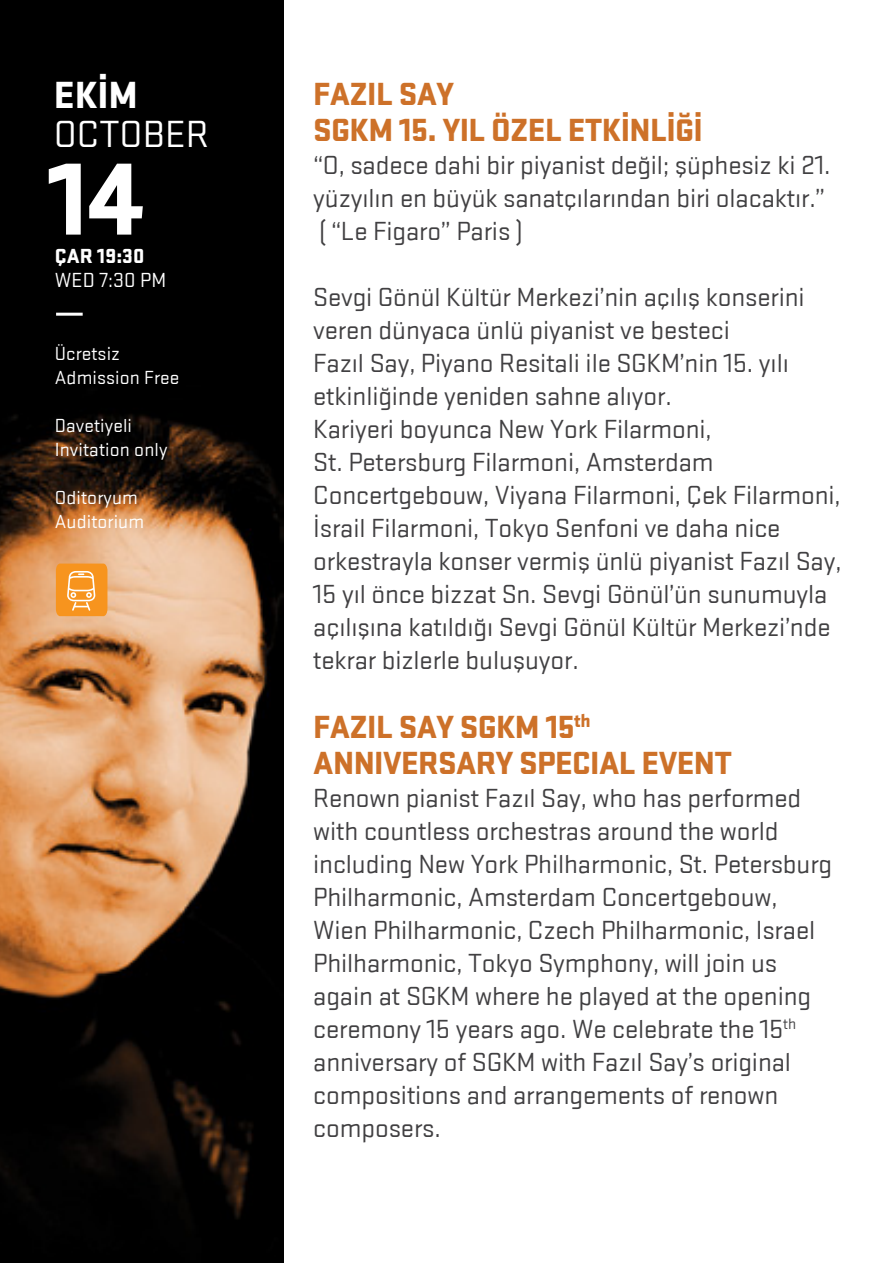
<style>
.page{position:relative;width:893px;height:1263px;background:#fff}
.page>*{position:absolute;margin:0;border:0;box-sizing:border-box;transform-origin:0 0}
.t1{font:900 106.5px "Stratum No 1";color:#fff}
.t2{font:39px "Stratum No 1";color:#fff}
.t3{font:900 39px "Stratum No 1";color:#fff}
.t4{font:900 33px/36px "Stratum No 1";letter-spacing:-.02em;color:#cd7129}
.t5{font:27px/33px "Stratum No 1";letter-spacing:-.005em;color:#414042}
.t6{font:21px "Stratum No 1";color:#fff}
.t7{font:900 21px "Stratum No 1";color:#fff}
.t8{font:19.5px/24px "Stratum No 1";letter-spacing:.005em;color:#fff}
</style>
<div class="page">
<img style="left:0;top:0;width:283px;height:1263px">
<hr style="left:56px;top:313px;width:27px;height:3px;background:#fff">
<svg style="left:56px;top:564px;width:51px;height:52px;background:#f7a13a"></svg>
<h2 class="t3" style="left:54px;top:73px;width:86px">EKİM</h2>
<h2 class="t2" style="left:54px;top:113px;width:157px">OCTOBER</h2>
<h1 class="t1" style="left:47px;top:139px;width:97px">14</h1>
<p class="t7" style="left:55px;top:245px;width:91px">ÇAR 19:30</p>
<p class="t6" style="left:55px;top:269px;width:113px">WED 7:30 PM</p>
<p class="t8" style="left:55px;top:342px;width:126px">Ücretsiz<br>Admission Free</p>
<p class="t8" style="left:55px;top:414px;width:114px">Davetiyeli<br>Invitation only</p>
<p class="t8" style="left:55px;top:486px;width:91px">Oditoryum<br>Auditorium</p>
<p class="t4" style="left:313px;top:76px;width:391px">FAZIL SAY<br>SGKM 15. YIL ÖZEL ETKİNLİĞİ</p>
<p class="t5" style="left:313px;top:149px;width:519px">“O, sadece dahi bir piyanist değil; şüphesiz ki 21. yüzyılın en büyük sanatçılarından biri olacaktır.” ( “Le Figaro” Paris )</p>
<p class="t5" style="left:313px;top:281px;width:530px">Sevgi Gönül Kültür Merkezi’nin açılış konserini veren dünyaca ünlü piyanist ve besteci<br>Fazıl Say, Piyano Resitali ile SGKM’nin 15. yılı etkinliğinde yeniden sahne alıyor.<br>Kariyeri boyunca New York Filarmoni,<br>St. Petersburg Filarmoni, Amsterdam Concertgebouw, Viyana Filarmoni, Çek Filarmoni, İsrail Filarmoni, Tokyo Senfoni ve daha nice orkestrayla konser vermiş ünlü piyanist Fazıl Say, 15 yıl önce bizzat Sn. Sevgi Gönül’ün sunumuyla açılışına katıldığı Sevgi Gönül Kültür Merkezi’nde tekrar bizlerle buluşuyor.</p>
<p class="t4" style="left:313px;top:709px;width:420px">FAZIL SAY SGKM 15<sup>th<br></sup>ANNIVERSARY SPECIAL EVENT</p>
<p class="t5" style="left:313px;top:782px;width:520px">Renown pianist Fazıl Say, who has performed with countless orchestras around the world including New York Philharmonic, St. Petersburg Philharmonic, Amsterdam Concertgebouw, Wien Philharmonic, Czech Philharmonic, Israel Philharmonic, Tokyo Symphony, will join us again at SGKM where he played at the opening ceremony 15 years ago. We celebrate the 15<sup>th </sup>anniversary of SGKM with Fazıl Say’s original compositions and arrangements of renown composers.</p>
</div>
